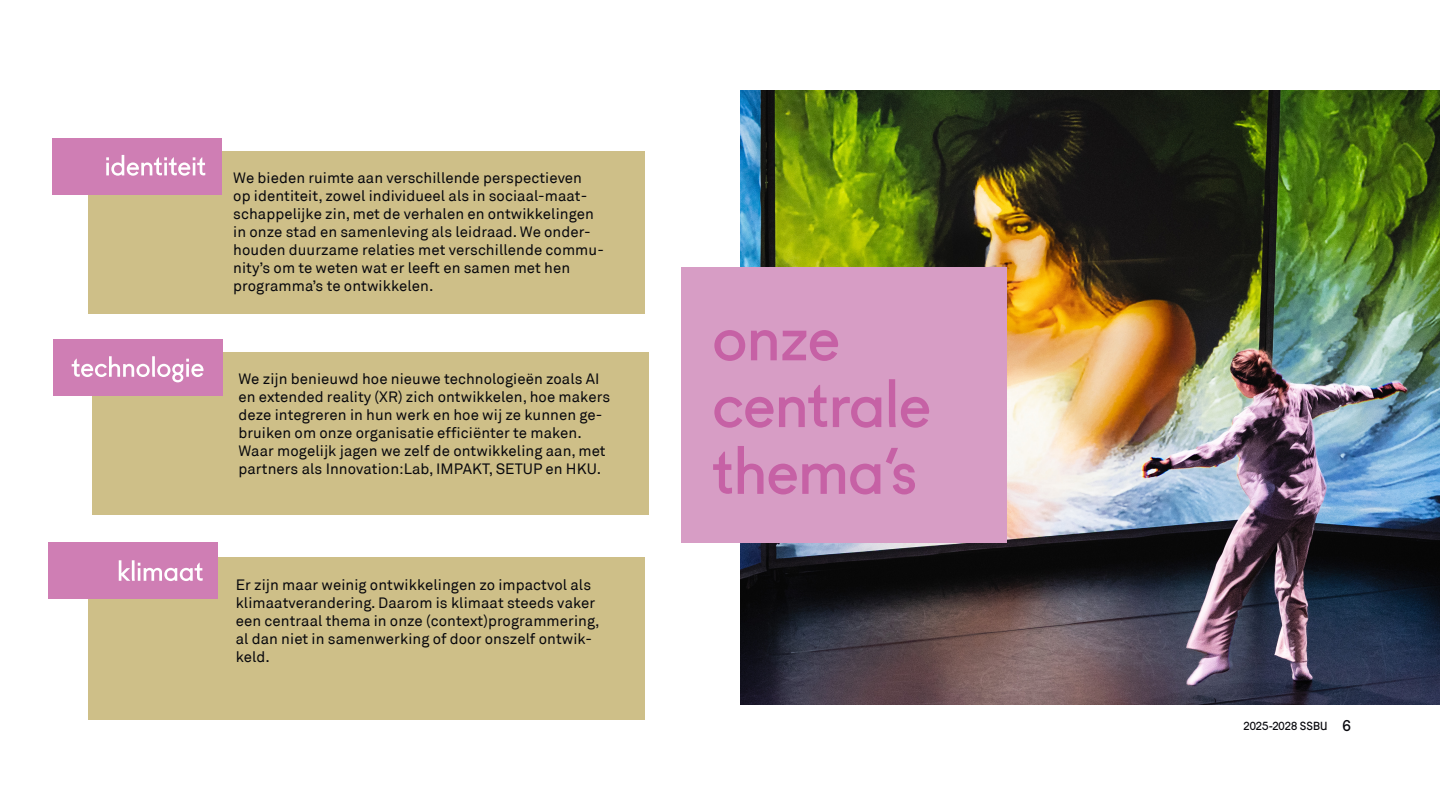
<style>
.page{position:relative;width:1440px;height:810px;background:#fff}
.page>*{position:absolute;margin:0;border:0;box-sizing:border-box;transform-origin:0 0}
.t1{font:63px/66.8px "Fugue";color:#c661a5}
.t2{font:15px/18px "Akkurat";letter-spacing:.005em;color:#08080d}
.t3{font:11.25px "Fugue";color:#08080d}
.s1{font-size:15px}
</style>
<div class="page">
<div style="left:88px;top:558px;width:557px;height:162px;background:#cebf88"></div>
<img style="left:740px;top:90px;width:700px;height:614px">
<div style="left:682px;top:267px;width:325px;height:276px;background:#d79dc5"></div>
<div style="left:88px;top:151px;width:557px;height:162px;background:#cebf88"></div>
<div style="left:52px;top:138px;width:170px;height:56px;background:#cf7eb4"></div>
<svg style="left:106px;top:155px;width:99px;height:21px"></svg>
<div style="left:92px;top:352px;width:556px;height:163px;background:#cebf88"></div>
<div style="left:53px;top:339px;width:170px;height:56px;background:#cf7eb4"></div>
<svg style="left:72px;top:356px;width:132px;height:26px"></svg>
<div style="left:48px;top:543px;width:170px;height:56px;background:#cf7eb4"></div>
<svg style="left:119px;top:560px;width:84px;height:21px"></svg>
<p class="t2" style="left:233px;top:169px;width:372px">We bieden ruimte aan verschillende perspectieven<br>op identiteit, zowel individueel als in sociaal-maat&shy;schappelijke zin, met de verhalen en ontwikkelingen in onze stad en samenleving als leidraad. We onder&shy;houden duurzame relaties met verschillende commu&shy;nity’s om te weten wat er leeft en samen met hen programma’s te ontwikkelen.</p>
<p class="t2" style="left:238px;top:370px;width:373px">We zijn benieuwd hoe nieuwe technologieën zoals AI en extended reality (XR) zich ontwikkelen, hoe makers deze integreren in hun werk en hoe wij ze kunnen ge&shy;bruiken om onze organisatie efficiënter te maken.<br>Waar mogelijk jagen we zelf de ontwikkeling aan, met partners als Innovation:Lab, IMPAKT, SETUP en HKU.</p>
<p class="t2" style="left:236px;top:576px;width:365px">Er zijn maar weinig ontwikkelingen zo impactvol als klimaatverandering. Daarom is klimaat steeds vaker een centraal thema in onze (context)programmering, al dan niet in samenwerking of door onszelf ontwik&shy;keld.</p>
<h1 class="t1" style="left:712px;top:298px;width:220px">onze centrale thema’s</h1>
<p class="t3" style="left:1244px;top:717px;width:109px">2025-2028 SSBU <span class="s1">6</span></p>
</div>
